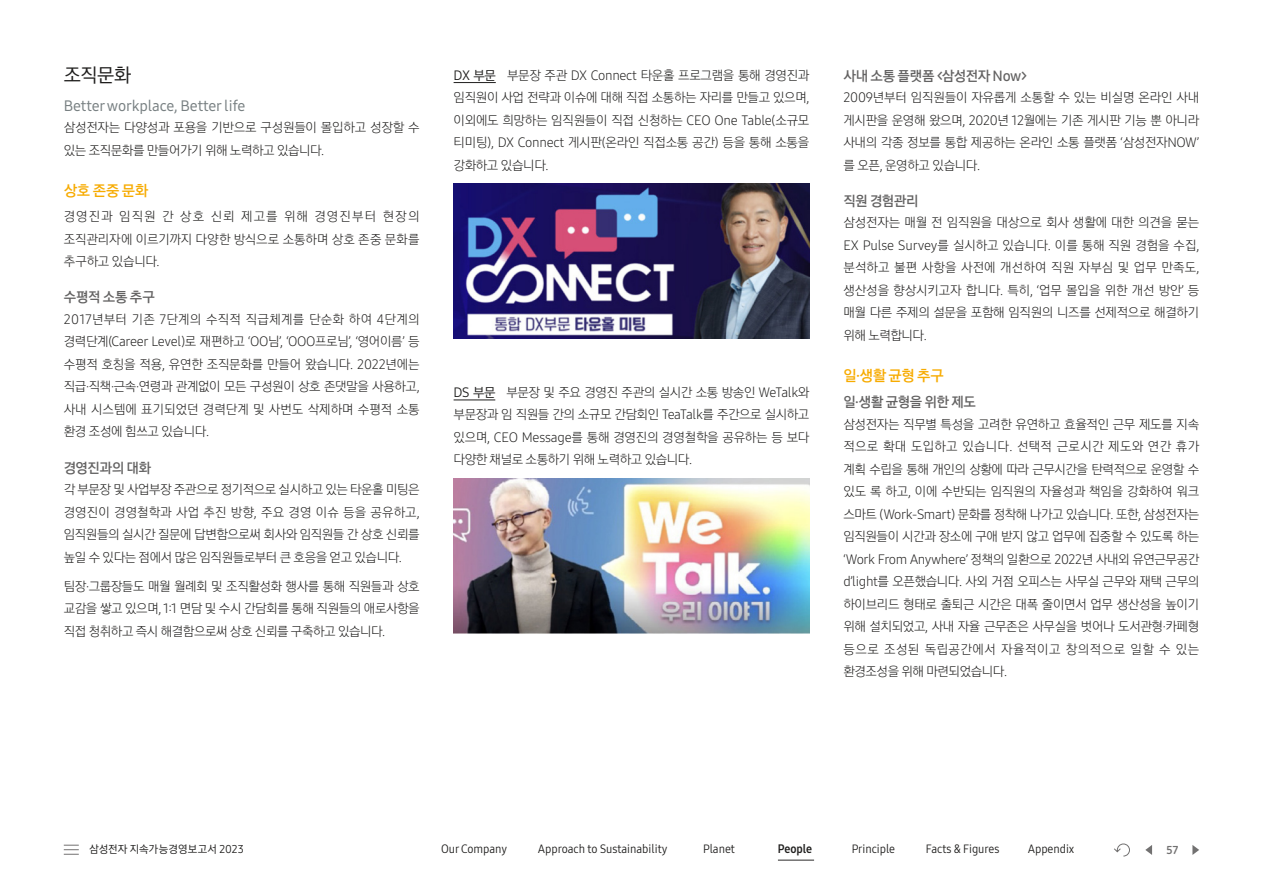
<style>
.page{position:relative;width:1263px;height:893px;background:#fff}
.page>*{position:absolute;margin:0;border:0;box-sizing:border-box;transform-origin:0 0}
.t1{font:20.25px "Samsung One Korean OTF 400";color:#1f1e1d}
.t2{font:15.75px "Samsung One Korean OTF 600";letter-spacing:-.025em;color:#f7ab00}
.t3{font:15px "Samsung One Korean OTF 500";letter-spacing:-.01em;color:#788082}
.t4{font:14.7px "Samsung One Korean OTF 600";letter-spacing:-.03em;color:#636262}
.t5{font:13.5px/22.5px "Samsung One Korean OTF 300";letter-spacing:-.025em;color:#1f1e1d;text-align:justify}
.t6{font:12px "Samsung One 400 C";color:#1f1e1d}
.t7{font:12px "Samsung One 700 C";color:#1f1e1d}
.t8{font:11.4px "Samsung One Korean OTF 700";color:#727171}
.t9{font:11.25px "Samsung One Korean OTF 400";letter-spacing:.005em;color:#1f1e1d}
.s1{font-family:"Samsung One Korean OTF 400"}
</style>
<div class="page">
<svg style="left:64px;top:845px;width:15px;height:10px"></svg>
<svg style="left:1114px;top:843px;width:16px;height:14px"></svg>
<svg style="left:1145px;top:845px;width:7px;height:10px"></svg>
<svg style="left:1192px;top:845px;width:7px;height:10px"></svg>
<hr style="left:778px;top:859px;width:36px;height:2px;background:#727171">
<hr style="left:454px;top:82px;width:42px;height:1px;background:#1f1e1d">
<hr style="left:454px;top:400px;width:41px;height:1px;background:#1f1e1d">
<img style="left:454px;top:479px;width:355px;height:155px">
<img style="left:454px;top:184px;width:355px;height:154px">
<h1 class="t1" style="left:64px;top:62px;width:69px">조직문화</h1>
<p class="t3" style="left:64px;top:96px;width:183px">Better workplace, Better life</p>
<p class="t5" style="left:64px;top:116px;width:357px">삼성전자는 다양성과 포용을 기반으로 구성원들이 몰입하고 성장할 수 있는 조직문화를 만들어가기 위해 노력하고 있습니다.</p>
<p class="t2" style="left:64px;top:180px;width:86px">상호 존중 문화</p>
<p class="t5" style="left:64px;top:205px;width:357px">경영진과 임직원 간 상호 신뢰 제고를 위해 경영진부터 현장의 조직관리자에 이르기까지 다양한 방식으로 소통하며 상호 존중 문화를 추구하고 있습니다.</p>
<p class="t4" style="left:64px;top:287px;width:93px">수평적 소통 추구</p>
<p class="t5" style="left:64px;top:308px;width:357px">2017년부터 기존 7단계의 수직적 직급체계를 단순화 하여 4단계의 경력단계(Career Level)로 재편하고 ‘OO님’, ‘OOO프로님’, ‘영어이름’ 등 수평적 호칭을 적용, 유연한 조직문화를 만들어 왔습니다. 2022년에는 직급·직책·근속·연령과 관계없이 모든 구성원이 상호 존댓말을 사용하고, 사내 시스템에 표기되었던 경력단계 및 사번도 삭제하며 수평적 소통 환경 조성에 힘쓰고 있습니다.</p>
<p class="t4" style="left:64px;top:458px;width:89px">경영진과의 대화</p>
<p class="t5" style="left:64px;top:478px;width:357px">각 부문장 및 사업부장 주관으로 정기적으로 실시하고 있는 타운홀 미팅은 경영진이 경영철학과 사업 추진 방향, 주요 경영 이슈 등을 공유하고, 임직원들의 실시간 질문에 답변함으로써 회사와 임직원들 간 상호 신뢰를 높일 수 있다는 점에서 많은 임직원들로부터 큰 호응을 얻고 있습니다.</p>
<p class="t5" style="left:64px;top:574px;width:357px">팀장·그룹장들도 매월 월례회 및 조직활성화 행사를 통해 직원들과 상호 교감을 쌓고 있으며, 1:1 면담 및 수시 간담회를 통해 직원들의 애로사항을 직접 청취하고 즉시 해결함으로써 상호 신뢰를 구축하고 있습니다.</p>
<p class="t5" style="left:453px;top:63px;width:357px"><span class="s1">DX 부문</span> 부문장 주관 DX Connect 타운홀 프로그램을 통해 경영진과 임직원이 사업 전략과 이슈에 대해 직접 소통하는 자리를 만들고 있으며, 이외에도 희망하는 임직원들이 직접 신청하는 CEO One Table(소규모 티미팅), DX Connect 게시판(온라인 직접소통 공간) 등을 통해 소통을 강화하고 있습니다.</p>
<p class="t5" style="left:454px;top:381px;width:357px"><span class="s1">DS 부문</span> 부문장 및 주요 경영진 주관의 실시간 소통 방송인 WeTalk와 부문장과 임 직원들 간의 소규모 간담회인 TeaTalk를 주간으로 실시하고 있으며, CEO Message를 통해 경영진의 경영철학을 공유하는 등 보다 다양한 채널로 소통하기 위해 노력하고 있습니다.</p>
<p class="t4" style="left:843px;top:66px;width:185px">사내 소통 플랫폼 &lt;삼성전자 Now&gt;</p>
<p class="t5" style="left:843px;top:86px;width:357px">2009년부터 임직원들이 자유롭게 소통할 수 있는 비실명 온라인 사내 게시판을 운영해 왔으며, 2020년 12월에는 기존 게시판 기능 뿐 아니라 사내의 각종 정보를 통합 제공하는 온라인 소통 플랫폼 ‘삼성전자NOW’ 를 오픈, 운영하고 있습니다.</p>
<p class="t4" style="left:843px;top:191px;width:77px">직원 경험관리</p>
<p class="t5" style="left:843px;top:211px;width:357px">삼성전자는 매월 전 임직원을 대상으로 회사 생활에 대한 의견을 묻는 EX Pulse Survey를 실시하고 있습니다. 이를 통해 직원 경험을 수집, 분석하고 불편 사항을 사전에 개선하여 직원 자부심 및 업무 만족도, 생산성을 향상시키고자 합니다. 특히, ‘업무 몰입을 위한 개선 방안’ 등 매월 다른 주제의 설문을 포함해 임직원의 니즈를 선제적으로 해결하기 위해 노력합니다.</p>
<p class="t2" style="left:843px;top:365px;width:102px">일·생활 균형 추구</p>
<p class="t4" style="left:843px;top:392px;width:134px">일·생활 균형을 위한 제도</p>
<p class="t5" style="left:843px;top:413px;width:357px">삼성전자는 직무별 특성을 고려한 유연하고 효율적인 근무 제도를 지속 적으로 확대 도입하고 있습니다. 선택적 근로시간 제도와 연간 휴가 계획 수립을 통해 개인의 상황에 따라 근무시간을 탄력적으로 운영할 수 있도 록 하고, 이에 수반되는 임직원의 자율성과 책임을 강화하여 워크 스마트 (Work-Smart) 문화를 정착해 나가고 있습니다. 또한, 삼성전자는 임직원들이 시간과 장소에 구애 받지 않고 업무에 집중할 수 있도록 하는 ‘Work From Anywhere’ 정책의 일환으로 2022년 사내외 유연근무공간 d’light를 오픈했습니다. 사외 거점 오피스는 사무실 근무와 재택 근무의 하이브리드 형태로 출퇴근 시간은 대폭 줄이면서 업무 생산성을 높이기 위해 설치되었고, 사내 자율 근무존은 사무실을 벗어나 도서관형·카페형 등으로 조성된 독립공간에서 자율적이고 창의적으로 일할 수 있는 환경조성을 위해 마련되었습니다.</p>
<p class="t9" style="left:89px;top:841px;width:156px">삼성전자 지속가능경영보고서 2023</p>
<p class="t6" style="left:441px;top:841px;width:67px">Our Company</p>
<p class="t6" style="left:538px;top:841px;width:131px">Approach to Sustainability</p>
<p class="t6" style="left:703px;top:841px;width:33px">Planet</p>
<p class="t7" style="left:778px;top:841px;width:36px">People</p>
<p class="t6" style="left:852px;top:841px;width:45px">Principle</p>
<p class="t6" style="left:926px;top:841px;width:75px">Facts &amp; Figures</p>
<p class="t6" style="left:1028px;top:841px;width:48px">Appendix</p>
<p class="t8" style="left:1167px;top:842px;width:13px">57</p>
</div>
